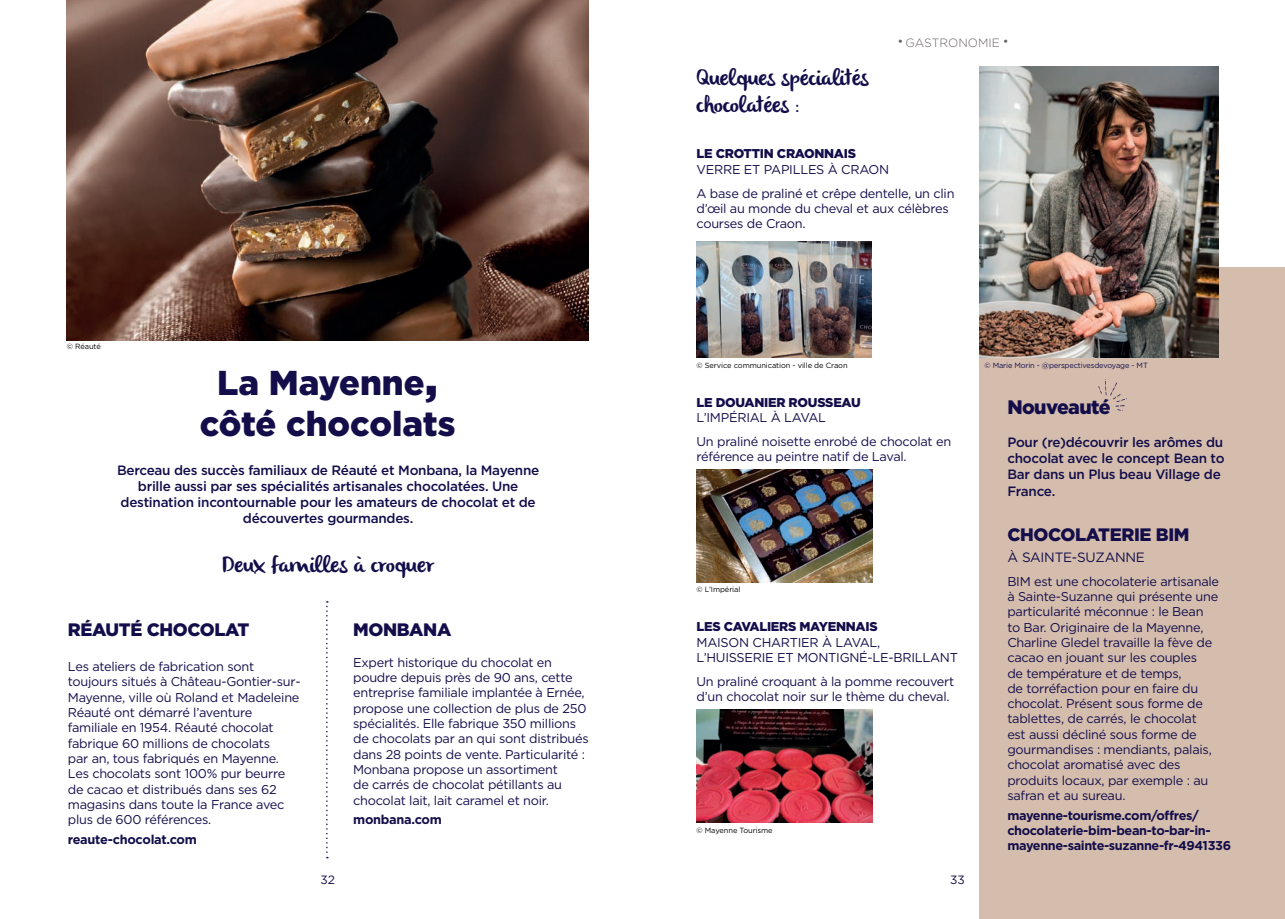
<style>
.page{position:relative;width:1285px;height:919px;background:#fff}
.page>*{position:absolute;margin:0;border:0;box-sizing:border-box;transform-origin:0 0}
.t1{font:900 34.5px/41.4px "Gotham";color:#130d4a;text-align:center}
.t2{font:22.5px/27px "olivier";color:#130d4a}
.t3{font:900 19.5px "Gotham";letter-spacing:-.03em;color:#130d4a}
.t4{font:900 18px "Gotham";letter-spacing:-.02em;color:#130d4a}
.t5{font:500 13.5px/16.2px "Gotham";letter-spacing:-.02em;color:#130d4a;text-align:center}
.t6{font:13.5px "Gotham";letter-spacing:-.02em;color:#130d4a}
.t7{font:12.75px/15.3px "Gotham";letter-spacing:-.02em;color:#130d4a}
.t8{font:700 12.75px/15.3px "Gotham";letter-spacing:-.03em;color:#130d4a}
.t9{font:900 12.75px "Gotham";letter-spacing:-.02em;color:#130d4a}
.t10{font:300 12px "Gotham";color:#696362}
.t11{font:12px "Gotham";color:#130d4a}
.t12{font:7.5px "Gotham";letter-spacing:-.01em;color:#000}
.t13{font:7.5px "Gotham";letter-spacing:-.02em;color:#130d4a}
.s1{font-family:"Brandon Grotesque";font-weight:700}
.s2{font-size:46.5px}
.s3{font-family:"Gotham";font-weight:500;font-size:13.5px}
</style>
<div class="page">
<svg style="left:326px;top:601px;width:2px;height:257px"></svg>
<img style="left:67px;top:0;width:521px;height:340px">
<div style="left:979px;top:267px;width:305px;height:651px;background:#d4bdad"></div>
<img style="left:979px;top:67px;width:238px;height:290px">
<img style="left:696px;top:469px;width:176px;height:113px">
<img style="left:696px;top:710px;width:176px;height:112px">
<img style="left:696px;top:241px;width:175px;height:117px">
<svg style="left:1098px;top:379px;width:27px;height:32px"></svg>
<p class="t10" style="left:898px;top:35px;width:111px"><span class="s1">•</span> GASTRONOMIE <span class="s1">•</span></p>
<p class="t12" style="left:67px;top:342px;width:36px">© Réauté</p>
<h1 class="t1" style="left:200px;top:361px;width:257px">La Mayenne<span class="s2">, </span>côté chocolats</h1>
<p class="t5" style="left:117px;top:461px;width:424px">Berceau des succès familiaux de Réauté et Monbana, la Mayenne brille aussi par ses spécialités artisanales chocolatées. Une destination incontournable pour les amateurs de chocolat et de découvertes gourmandes.</p>
<h2 class="t2" style="left:222px;top:553px;width:214px">Deux familles à croquer</h2>
<h3 class="t4" style="left:68px;top:617px;width:183px">RÉAUTÉ CHOCOLAT</h3>
<p class="t7" style="left:68px;top:658px;width:234px">Les ateliers de fabrication sont toujours situés à Château-Gontier-sur-Mayenne, ville où Roland et Madeleine Réauté ont démarré l’aventure familiale en 1954. Réauté chocolat fabrique 60 millions de chocolats<br>par an, tous fabriqués en Mayenne.<br>Les chocolats sont 100% pur beurre de cacao et distribués dans ses 62 magasins dans toute la France avec plus de 600 références.</p>
<p class="t8" style="left:68px;top:831px;width:130px">reaute-chocolat.com</p>
<h3 class="t4" style="left:353px;top:617px;width:100px">MONBANA</h3>
<p class="t7" style="left:353px;top:654px;width:237px">Expert historique du chocolat en poudre depuis près de 90 ans, cette entreprise familiale implantée à Ernée, propose une collection de plus de 250 spécialités. Elle fabrique 350 millions de chocolats par an qui sont distribués dans 28 points de vente. Particularité :<br>Monbana propose un assortiment<br>de carrés de chocolat pétillants au chocolat lait, lait caramel et noir.</p>
<p class="t8" style="left:353px;top:811px;width:90px">monbana.com</p>
<h2 class="t2" style="left:696px;top:66px;width:174px">Quelques spécialités chocolatées <span class="s3">:</span></h2>
<p class="t9" style="left:696px;top:145px;width:161px">LE CROTTIN CRAONNAIS</p>
<p class="t7" style="left:696px;top:157px;width:259px;line-height:23.9px">VERRE ET PAPILLES À CRAON<br>A base de praliné et crêpe dentelle, un clin</p>
<p class="t7" style="left:696px;top:200px;width:254px">d’œil au monde du cheval et aux célèbres courses de Craon.</p>
<p class="t12" style="left:696px;top:360px;width:153px">© Service communication - ville de Craon</p>
<p class="t13" style="left:984px;top:360px;width:165px">© Marie Morin - @perspectivesdevoyage - MT</p>
<p class="t9" style="left:696px;top:393px;width:166px">LE DOUANIER ROUSSEAU</p>
<p class="t7" style="left:696px;top:405px;width:256px;line-height:23.9px">L’IMPÉRIAL À LAVAL<br>Un praliné noisette enrobé de chocolat en</p>
<p class="t7" style="left:696px;top:449px;width:212px">référence au peintre natif de Laval.</p>
<p class="t12" style="left:696px;top:584px;width:45px">© L’Impérial</p>
<p class="t9" style="left:696px;top:618px;width:183px">LES CAVALIERS MAYENNAIS</p>
<p class="t7" style="left:696px;top:634px;width:263px">MAISON CHARTIER À LAVAL,<br>L’HUISSERIE ET MONTIGNÉ-LE-BRILLANT</p>
<p class="t7" style="left:696px;top:673px;width:259px">Un praliné croquant à la pomme recouvert d’un chocolat noir sur le thème du cheval.</p>
<p class="t12" style="left:696px;top:825px;width:78px">© Mayenne Tourisme</p>
<h3 class="t3" style="left:1007px;top:393px;width:105px">Nouveauté</h3>
<p class="t5" style="left:1007px;top:434px;width:219px;text-align:left">Pour (re)découvrir les arômes du chocolat avec le concept Bean to<br>Bar dans un Plus beau Village de<br>France.</p>
<h3 class="t4" style="left:1007px;top:522px;width:184px">CHOCOLATERIE BIM</h3>
<p class="t6" style="left:1007px;top:548px;width:139px">À SAINTE-SUZANNE</p>
<p class="t7" style="left:1007px;top:573px;width:213px">BIM est une chocolaterie artisanale à Sainte-Suzanne qui présente une particularité méconnue : le Bean to Bar. Originaire de la Mayenne,<br>Charline Gledel travaille la fève de cacao en jouant sur les couples<br>de température et de temps,<br>de torréfaction pour en faire du chocolat. Présent sous forme de tablettes, de carrés, le chocolat<br>est aussi décliné sous forme de gourmandises : mendiants, palais, chocolat aromatisé avec des produits locaux, par exemple : au safran et au sureau.</p>
<p class="t8" style="left:1007px;top:807px;width:225px">mayenne-tourisme.com/offres/ chocolaterie-bim-bean-to-bar-in&shy;mayenne-sainte-suzanne-fr-4941336</p>
<p class="t11" style="left:320px;top:872px;width:16px">32</p>
<p class="t11" style="left:949px;top:872px;width:16px">33</p>
</div>
